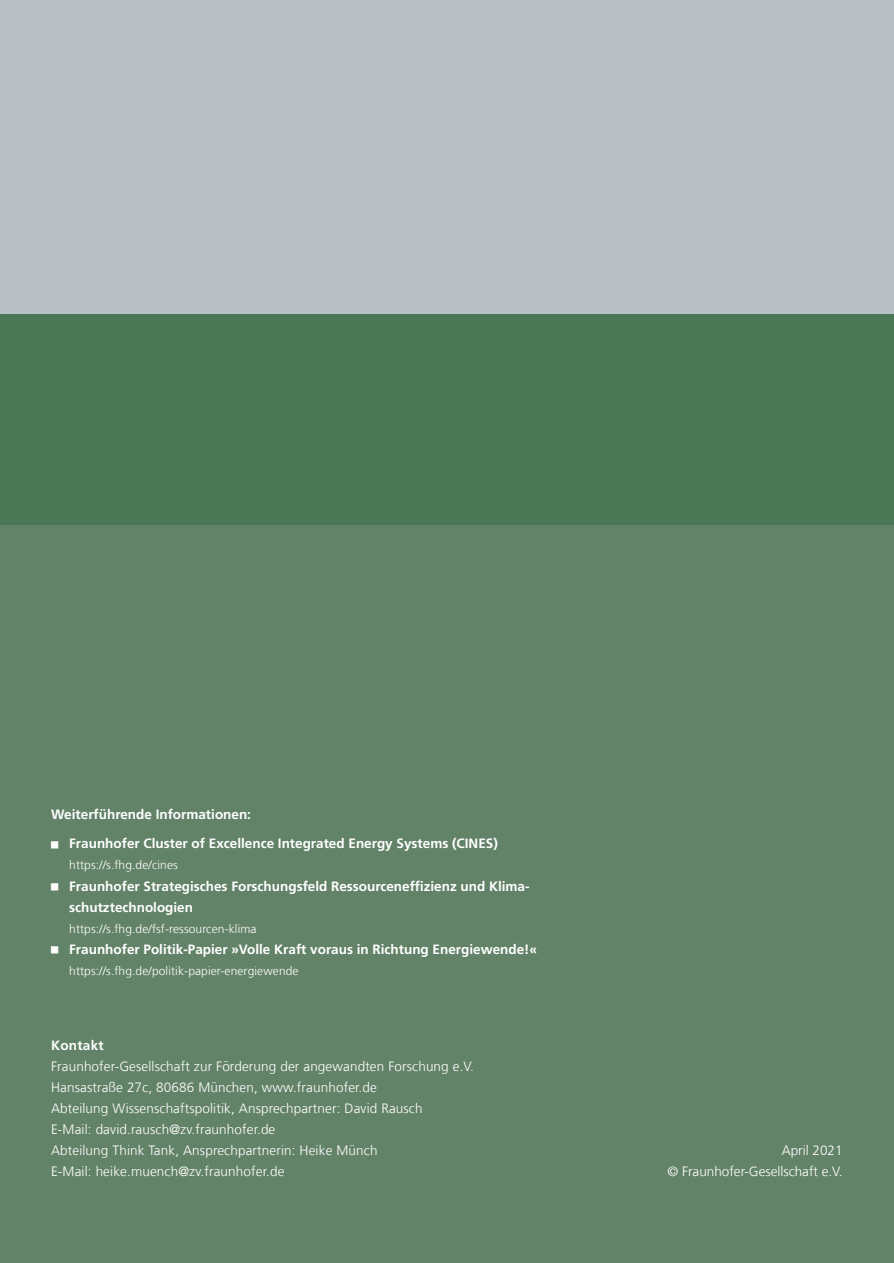
<style>
.page{position:relative;width:894px;height:1263px;background:#fff}
.page>*{position:absolute;margin:0;border:0;box-sizing:border-box;transform-origin:0 0}
.ð__Energy_OS_RT__Ene{font:300 13.5px/21px "Frutiger LT Com";letter-spacing:.01em;color:#fff;text-align:right}
._15_graph___8_14___4{font:700 13.5px/21px "Frutiger LT Com";color:#fff}
.ð__Energy_OS_RT__Ene-2{font:700 13.5px "Frutiger LT Com";letter-spacing:.02em;color:#fff}
._15_graph___8_14___4-2{font:300 12px "Frutiger LT Com";letter-spacing:.01em;color:#fff}
</style>
<div class="page">
<div style="left:0;top:517px;width:893px;height:745px;background:#638368"></div>
<div style="left:0;top:0;width:893px;height:315px;background:#babfc3"></div>
<div style="left:0;top:314px;width:893px;height:211px;background:#4c7757"></div>
<hr style="left:893px;top:314px;width:1px;height:211px;background:#4c7757">
<p class="_15_graph___8_14___4" style="left:51px;top:803px;width:201px">Weiterführende Informationen:</p>
<p class="_15_graph___8_14___4" style="left:69px;top:833px;width:430px">Fraunhofer Cluster of Excellence Integrated Energy Systems (CINES)</p>
<p class="_15_graph___8_14___4-2" style="left:69px;top:858px;width:110px">https://s.fhg.de/cines</p>
<p class="_15_graph___8_14___4" style="left:69px;top:875px;width:462px">Fraunhofer Strategisches Forschungsfeld Ressourceneffizienz und Klima&shy;schutztechnologien</p>
<p class="_15_graph___8_14___4-2" style="left:69px;top:921px;width:189px">https://s.fhg.de/fsf-ressourcen-klima</p>
<p class="_15_graph___8_14___4" style="left:69px;top:938px;width:469px">Fraunhofer Politik-Papier »Volle Kraft voraus in Richtung Energiewende!«</p>
<p class="_15_graph___8_14___4-2" style="left:69px;top:963px;width:231px">https://s.fhg.de/politik-papier-energiewende</p>
<p class="ð__Energy_OS_RT__Ene-2" style="left:51px;top:1037px;width:54px">Kontakt</p>
<p class="ð__Energy_OS_RT__Ene" style="left:51px;top:1056px;width:424px">Fraunhofer-Gesellschaft zur Förderung der angewandten Forschung e.V.</p>
<p class="ð__Energy_OS_RT__Ene" style="left:51px;top:1077px;width:327px">Hansastraße 27c, 80686 München, www.fraunhofer.de</p>
<p class="ð__Energy_OS_RT__Ene" style="left:51px;top:1098px;width:373px">Abteilung Wissenschaftspolitik, Ansprechpartner: David Rausch</p>
<p class="ð__Energy_OS_RT__Ene" style="left:51px;top:1119px;width:226px">E-Mail: david.rausch@zv.fraunhofer.de</p>
<p class="ð__Energy_OS_RT__Ene" style="left:51px;top:1140px;width:328px">Abteilung Think Tank, Ansprechpartnerin: Heike Münch</p>
<p class="ð__Energy_OS_RT__Ene" style="left:51px;top:1161px;width:235px">E-Mail: heike.muench@zv.fraunhofer.de</p>
<p class="ð__Energy_OS_RT__Ene" style="left:667px;top:1140px;width:176px">April 2021<br>© Fraunhofer-Gesellschaft e.V.</p>
</div>
